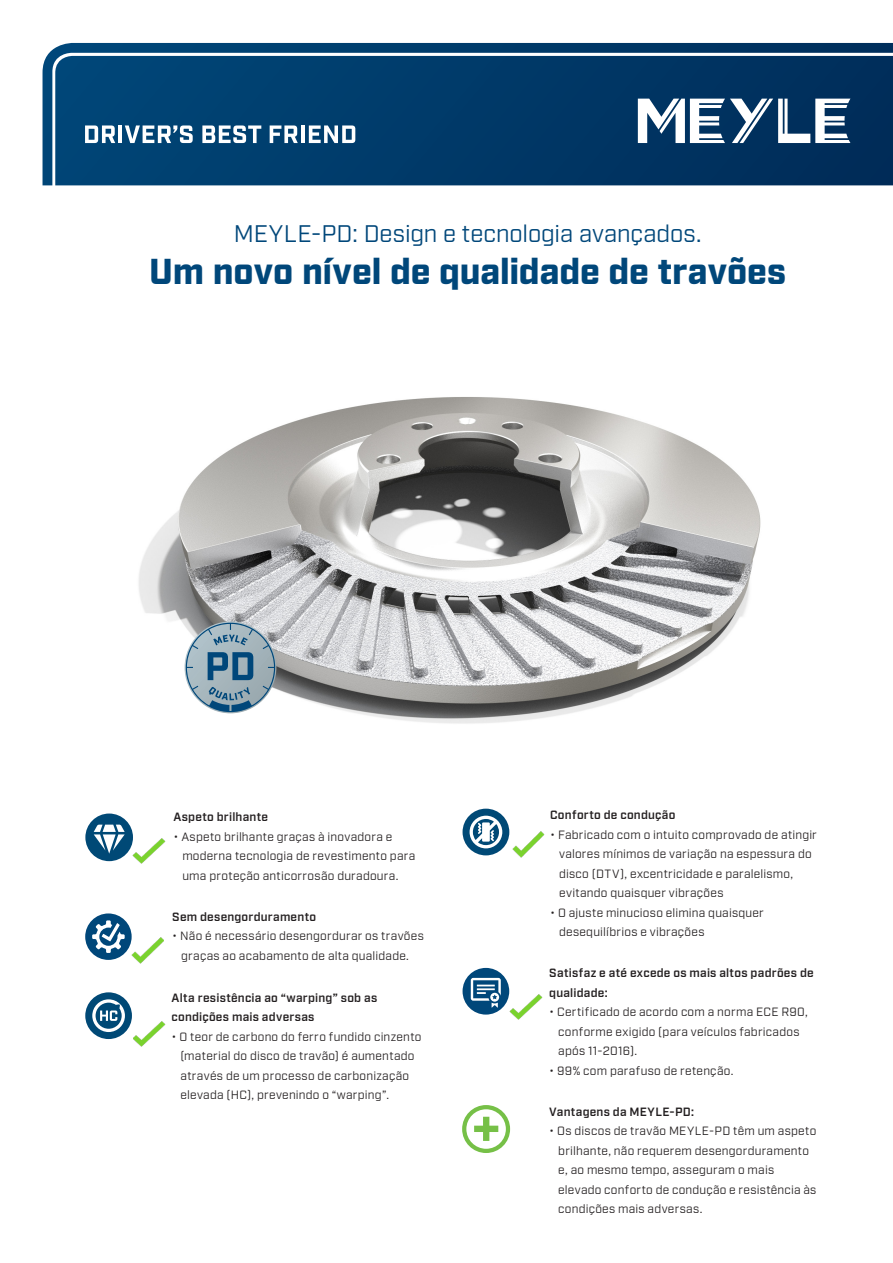
<style>
.page{position:relative;width:893px;height:1263px;background:#fff}
.page>*{position:absolute;margin:0;border:0;box-sizing:border-box;transform-origin:0 0}
.t1{font:900 36px "Industry";letter-spacing:-.005em;color:#00477a}
.t2{font:24px "Industry";color:#00477a}
.t3{font:12px/19.5px "Industry";letter-spacing:.02em;color:#231f20}
.t4{font:600 12px/19.5px "Industry";letter-spacing:.02em;color:#231f20}
</style>
<div class="page">
<img style="left:139px;top:397px;width:622px;height:327px">
<svg style="left:186px;top:623px;width:89px;height:89px;background:#8ea6b5"></svg>
<svg style="left:43px;top:43px;width:850px;height:142px;background:#073f6d"></svg>
<svg style="left:638px;top:99px;width:212px;height:44px"></svg>
<svg style="left:85px;top:125px;width:30px;height:18px"></svg>
<hr style="left:118px;top:125px;width:4px;height:18px;background:#fff">
<svg style="left:125px;top:125px;width:68px;height:18px"></svg>
<svg style="left:202px;top:125px;width:59px;height:18px"></svg>
<svg style="left:270px;top:125px;width:28px;height:18px"></svg>
<hr style="left:301px;top:125px;width:4px;height:18px;background:#fff">
<svg style="left:309px;top:125px;width:46px;height:18px"></svg>
<div style="left:462px;top:1105px;width:48px;height:48px;border:4px solid #76c047;border-radius:50%"></div>
<div style="left:474px;top:1126px;width:24px;height:6px;background:#76c047"></div>
<div style="left:483px;top:1117px;width:6px;height:24px;background:#76c047"></div>
<img style="left:133px;top:838px;width:32px;height:26px">
<img style="left:132px;top:938px;width:32px;height:26px">
<img style="left:133px;top:1021px;width:33px;height:26px">
<img style="left:512px;top:832px;width:33px;height:26px">
<img style="left:510px;top:994px;width:32px;height:26px">
<div style="left:463px;top:968px;width:46px;height:46px;background:#00477a;border-radius:50%"></div>
<svg style="left:471px;top:978px;width:30px;height:30px"></svg>
<svg style="left:85px;top:992px;width:47px;height:47px"></svg>
<svg style="left:85px;top:813px;width:48px;height:48px"></svg>
<svg style="left:463px;top:809px;width:46px;height:46px"></svg>
<svg style="left:85px;top:913px;width:47px;height:47px"></svg>
<h2 class="t2" style="left:234px;top:220px;width:469px">MEYLE-PD: Design e tecnologia avançados.</h2>
<h1 class="t1" style="left:149px;top:250px;width:638px">Um novo nível de qualidade de travões</h1>
<p class="t4" style="left:173px;top:808px;width:96px">Aspeto brilhante</p>
<p class="t3" style="left:182px;top:827px;width:235px;text-indent:-9px">• Aspeto brilhante graças à inovadora e moderna tecnologia de revestimento para uma proteção anticorrosão duradoura.</p>
<p class="t4" style="left:172px;top:907px;width:145px">Sem desengorduramento</p>
<p class="t3" style="left:172px;top:926px;width:253px;text-align:center">• Não é necessário desengordurar os travões graças ao acabamento de alta qualidade.</p>
<p class="t4" style="left:171px;top:988px;width:207px">Alta resistência ao “warping” sob as condições mais adversas</p>
<p class="t3" style="left:180px;top:1027px;width:242px;text-indent:-9px">• O teor de carbono do ferro fundido cinzento (material do disco de travão) é aumentado através de um processo de carbonização elevada (HC), prevenindo o “warping”.</p>
<p class="t4" style="left:550px;top:806px;width:127px">Conforto de condução</p>
<p class="t3" style="left:559px;top:825px;width:259px;text-indent:-9px">• Fabricado com o intuito comprovado de atingir valores mínimos de variação na espessura do disco (DTV), excentricidade e paralelismo, evitando quaisquer vibrações</p>
<p class="t3" style="left:559px;top:903px;width:206px;text-indent:-9px">• O ajuste minucioso elimina quaisquer desequilíbrios e vibrações</p>
<p class="t4" style="left:549px;top:964px;width:266px">Satisfaz e até excede os mais altos padrões de qualidade:</p>
<p class="t3" style="left:558px;top:1003px;width:251px;text-indent:-9px">• Certificado de acordo com a norma ECE R90, conforme exigido (para veículos fabricados após 11-2016).</p>
<p class="t3" style="left:549px;top:1061px;width:186px">• 99% com parafuso de retenção.</p>
<p class="t4" style="left:549px;top:1102px;width:146px">Vantagens da MEYLE-PD:</p>
<p class="t3" style="left:558px;top:1122px;width:260px;text-indent:-9px">• Os discos de travão MEYLE-PD têm um aspeto brilhante, não requerem desengorduramento e, ao mesmo tempo, asseguram o mais elevado conforto de condução e resistência às condições mais adversas.</p>
</div>
